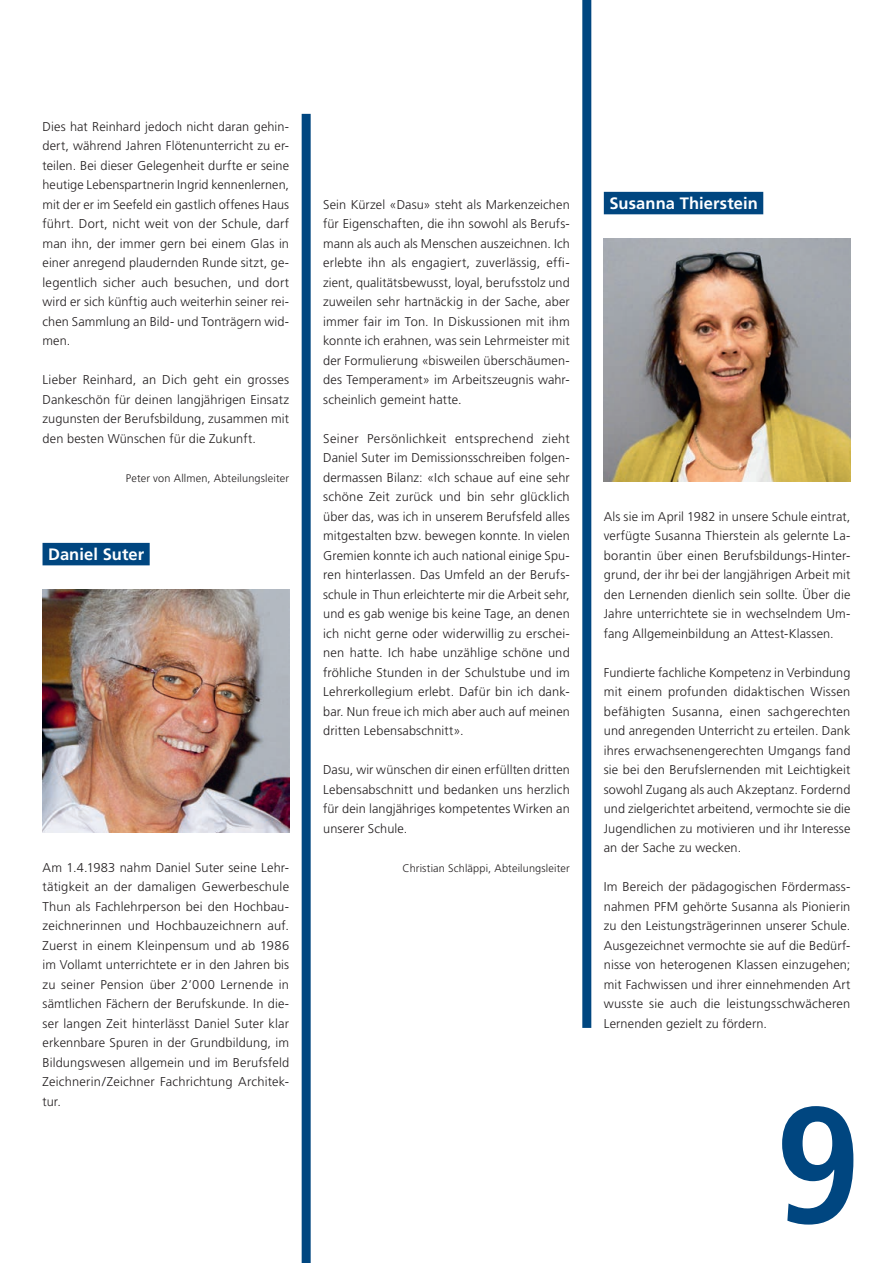
<style>
.page{position:relative;width:893px;height:1263px;background:#fff}
.page>*{position:absolute;margin:0;border:0;box-sizing:border-box;transform-origin:0 0}
.t1{font:700 condensed 165px "Frutiger LT Std";color:#004680}
.t2{font:700 16.5px "Frutiger LT Std";letter-spacing:.005em;color:#fff}
.t3{font:300 12.75px/19.5px "Frutiger LT Std";letter-spacing:.01em;color:#231f20;text-align:justify}
.t4{font:300 10.95px "Frutiger LT Std";letter-spacing:.015em;color:#231f20}
</style>
<div class="page">
<div style="left:302px;top:114px;width:9px;height:1149px;background:#004680"></div>
<div style="left:582px;top:0;width:9px;height:1028px;background:#004680"></div>
<div style="left:43px;top:543px;width:107px;height:22px;background:#004680"></div>
<div style="left:604px;top:192px;width:159px;height:22px;background:#004680"></div>
<img style="left:43px;top:589px;width:246px;height:244px">
<img style="left:604px;top:238px;width:246px;height:244px">
<p class="t3" style="left:43px;top:117px;width:248px">Dies hat Reinhard jedoch nicht daran gehin&shy;dert, während Jahren Flötenunterricht zu er&shy;teilen. Bei dieser Gelegenheit durfte er seine heutige Lebenspartnerin Ingrid kennenlernen, mit der er im Seefeld ein gastlich offenes Haus führt. Dort, nicht weit von der Schule, darf man ihn, der immer gern bei einem Glas in einer anregend plaudernden Runde sitzt, ge&shy;legentlich sicher auch besuchen, und dort wird er sich künftig auch weiterhin seiner rei&shy;chen Sammlung an Bild- und Tonträgern wid&shy;men.</p>
<p class="t3" style="left:43px;top:370px;width:248px">Lieber Reinhard, an Dich geht ein grosses Dankeschön für deinen langjährigen Einsatz zugunsten der Berufsbildung, zusammen mit den besten Wünschen für die Zukunft.</p>
<p class="t4" style="left:126px;top:472px;width:165px">Peter von Allmen, Abteilungsleiter</p>
<p class="t2" style="left:48px;top:544px;width:98px">Daniel Suter</p>
<p class="t3" style="left:43px;top:858px;width:248px">Am 1.4.1983 nahm Daniel Suter seine Lehr&shy;tätigkeit an der damaligen Gewerbeschule Thun als Fachlehrperson bei den Hochbau&shy;zeichnerinnen und Hochbauzeichnern auf.<br>Zuerst in einem Kleinpensum und ab 1986 im Vollamt unterrichtete er in den Jahren bis zu seiner Pension über 2’000 Lernende in sämtlichen Fächern der Berufskunde. In die&shy;ser langen Zeit hinterlässt Daniel Suter klar erkennbare Spuren in der Grundbildung, im Bildungswesen allgemein und im Berufsfeld Zeichnerin/Zeichner Fachrichtung Architek&shy;tur.</p>
<p class="t3" style="left:323px;top:195px;width:248px">Sein Kürzel «Dasu» steht als Markenzeichen für Eigenschaften, die ihn sowohl als Berufs&shy;mann als auch als Menschen auszeichnen. Ich erlebte ihn als engagiert, zuverlässig, effi&shy;zient, qualitätsbewusst, loyal, berufsstolz und zuweilen sehr hartnäckig in der Sache, aber immer fair im Ton. In Diskussionen mit ihm konnte ich erahnen, was sein Lehrmeister mit der Formulierung «bisweilen überschäumen&shy;des Temperament» im Arbeitszeugnis wahr&shy;scheinlich gemeint hatte.</p>
<p class="t3" style="left:323px;top:429px;width:248px">Seiner Persönlichkeit entsprechend zieht Daniel Suter im Demissionsschreiben folgen&shy;dermassen Bilanz: «Ich schaue auf eine sehr schöne Zeit zurück und bin sehr glücklich über das, was ich in unserem Berufsfeld alles mitgestalten bzw. bewegen konnte. In vielen Gremien konnte ich auch national einige Spu&shy;ren hinterlassen. Das Umfeld an der Berufs&shy;schule in Thun erleichterte mir die Arbeit sehr, und es gab wenige bis keine Tage, an denen ich nicht gerne oder widerwillig zu erschei&shy;nen hatte. Ich habe unzählige schöne und fröhliche Stunden in der Schulstube und im Lehrerkollegium erlebt. Dafür bin ich dank&shy;bar. Nun freue ich mich aber auch auf meinen dritten Lebensabschnitt».</p>
<p class="t3" style="left:323px;top:760px;width:248px">Dasu, wir wünschen dir einen erfüllten dritten Lebensabschnitt und bedanken uns herzlich für dein langjähriges kompetentes Wirken an unserer Schule.</p>
<p class="t4" style="left:403px;top:862px;width:169px">Christian Schläppi, Abteilungsleiter</p>
<p class="t2" style="left:609px;top:193px;width:150px">Susanna Thierstein</p>
<p class="t3" style="left:604px;top:507px;width:248px">Als sie im April 1982 in unsere Schule eintrat, verfügte Susanna Thierstein als gelernte La&shy;borantin über einen Berufsbildungs-Hinter&shy;grund, der ihr bei der langjährigen Arbeit mit den Lernenden dienlich sein sollte. Über die Jahre unterrichtete sie in wechselndem Um&shy;fang Allgemeinbildung an Attest-Klassen.</p>
<p class="t3" style="left:604px;top:663px;width:248px">Fundierte fachliche Kompetenz in Verbindung mit einem profunden didaktischen Wissen befähigten Susanna, einen sachgerechten und anregenden Unterricht zu erteilen. Dank ihres erwachsenengerechten Umgangs fand sie bei den Berufslernenden mit Leichtigkeit sowohl Zugang als auch Akzeptanz. Fordernd und zielgerichtet arbeitend, vermochte sie die Jugendlichen zu motivieren und ihr Interesse an der Sache zu wecken.</p>
<p class="t3" style="left:604px;top:877px;width:248px">Im Bereich der pädagogischen Fördermass&shy;nahmen PFM gehörte Susanna als Pionierin zu den Leistungsträgerinnen unserer Schule.<br>Ausgezeichnet vermochte sie auf die Bedürf&shy;nisse von heterogenen Klassen einzugehen; mit Fachwissen und ihrer einnehmenden Art wusste sie auch die leistungsschwächeren Lernenden gezielt zu fördern.</p>
<h1 class="t1" style="left:775px;top:1068px;width:87px">9</h1>
</div>
